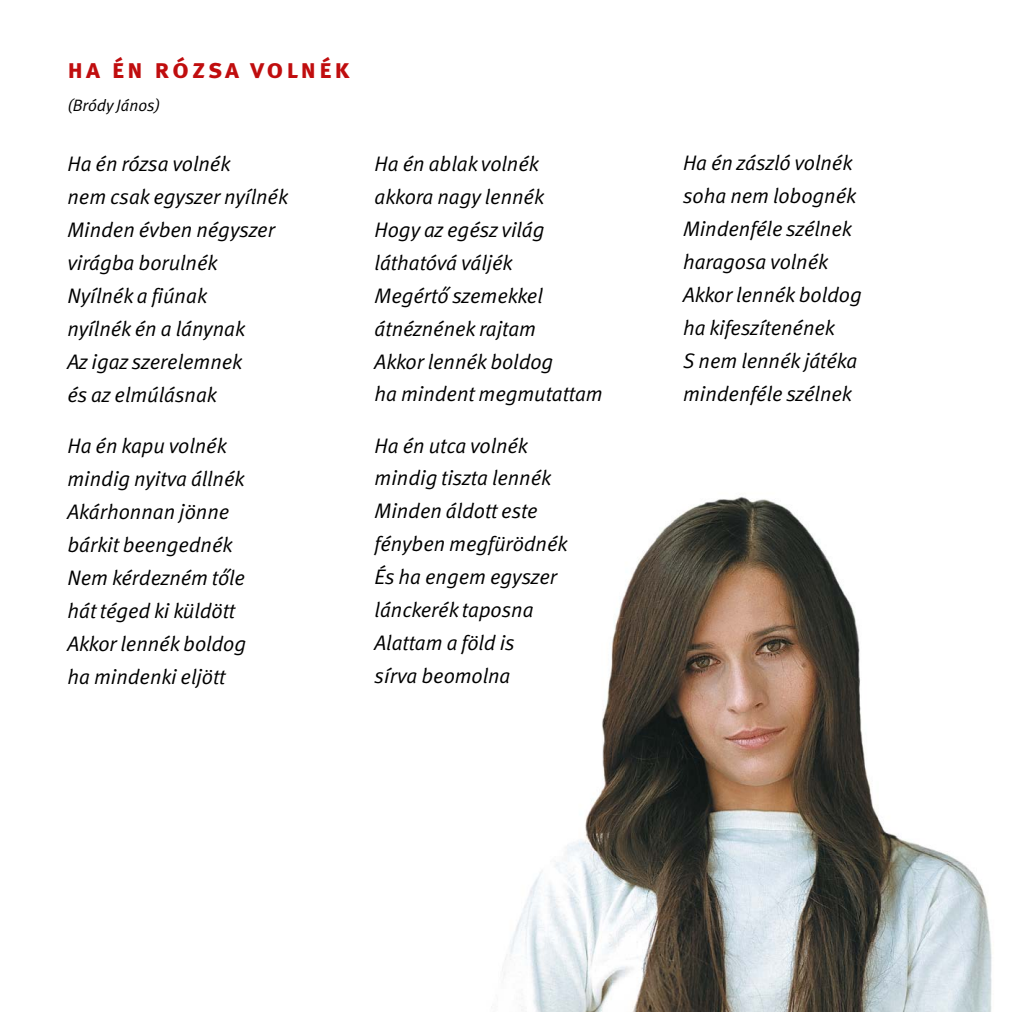
<style>
.page{position:relative;width:1029px;height:1012px;background:#fff}
.page>*{position:absolute;margin:0;border:0;box-sizing:border-box;transform-origin:0 0}
.t1{font:27px "Meta Bold CE Caps";letter-spacing:.11em;color:#c00d0e}
.t2{font:italic 21px/33px "Meta Normal CE";color:#000}
.t3{font:italic 16.5px "Meta Normal CE";color:#000}
</style>
<div class="page">
<svg style="left:504px;top:497px;width:488px;height:515px"></svg>
<p class="t1" style="left:67px;top:52px;width:284px">ha én rózsa volnék</p>
<p class="t3" style="left:67px;top:96px;width:94px">(Bródy János)</p>
<p class="t2" style="left:67px;top:148px;width:222px">Ha én rózsa volnék<br>nem csak egyszer nyílnék<br>Minden évben négyszer virágba borulnék<br>Nyílnék a fiúnak<br>nyílnék én a lánynak<br>Az igaz szerelemnek<br>és az elmúlásnak</p>
<p class="t2" style="left:67px;top:430px;width:180px">Ha én kapu volnék mindig nyitva állnék<br>Akárhonnan jönne bárkit beengednék<br>Nem kérdezném tőle hát téged ki küldött<br>Akkor lennék boldog ha mindenki eljött</p>
<p class="t2" style="left:375px;top:147px;width:230px">Ha én ablak volnék<br>akkora nagy lennék<br>Hogy az egész világ láthatóvá váljék<br>Megértő szemekkel átnéznének rajtam<br>Akkor lennék boldog<br>ha mindent megmutattam</p>
<p class="t2" style="left:375px;top:429px;width:194px">Ha én utca volnék mindig tiszta lennék<br>Minden áldott este fényben megfürödnék<br>És ha engem egyszer lánckerék taposna<br>Alattam a föld is<br>sírva beomolna</p>
<p class="t2" style="left:683px;top:147px;width:180px">Ha én zászló volnék soha nem lobognék<br>Mindenféle szélnek haragosa volnék<br>Akkor lennék boldog ha kifeszítenének<br>S nem lennék játéka mindenféle szélnek</p>
</div>
